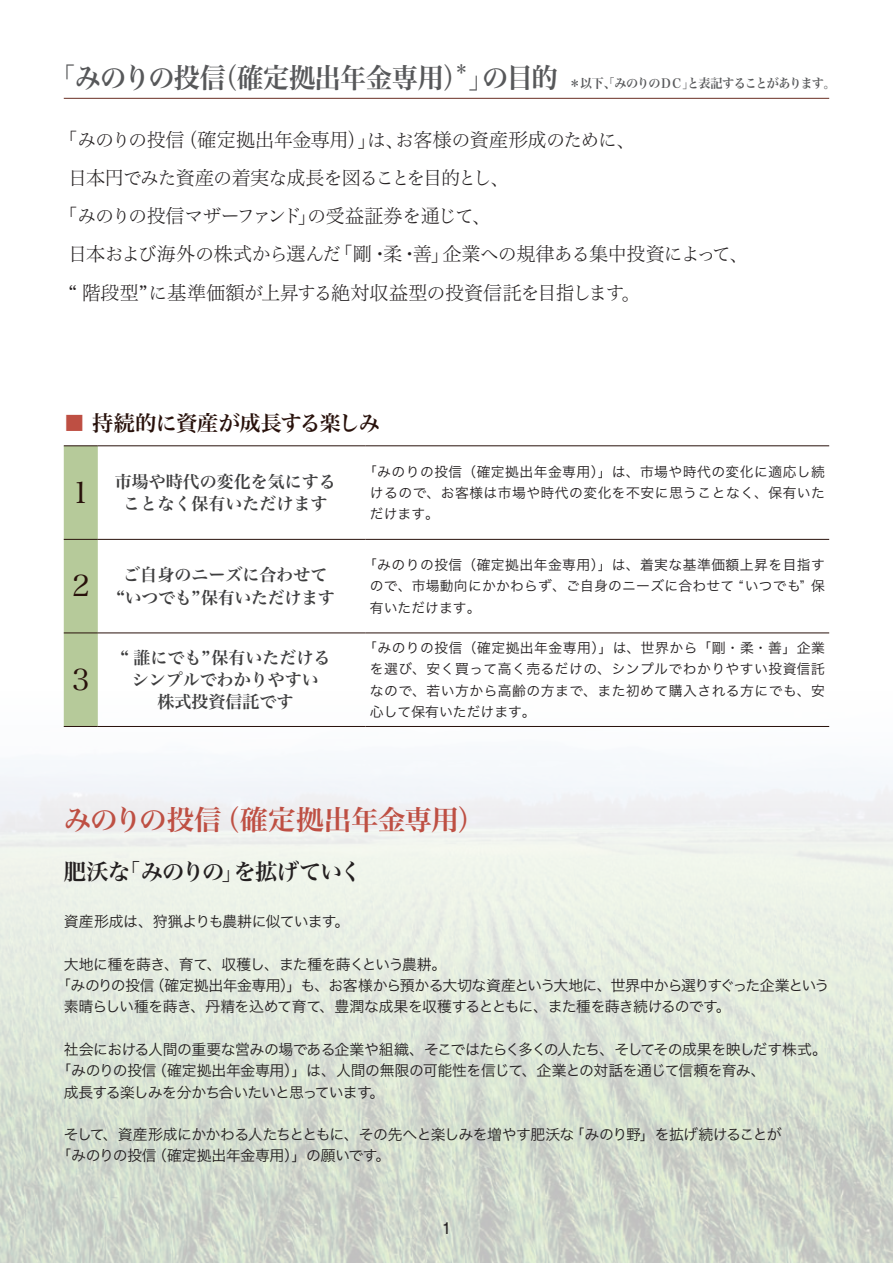
<style>
.page{position:relative;width:893px;height:1263px;background:#fff}
.page>*{position:absolute;margin:0;border:0;box-sizing:border-box;transform-origin:0 0}
.t1{font:29.7px "Hira Min Pro W3";color:#28110b}
.t2{font:27.6px "Hira Min Pro W6";letter-spacing:-.02em;color:#57585a;scale:.95 1}
.t3{font:27.6px "Hira Min Pro W6";letter-spacing:-.02em;color:#be4f43}
.t4{font:22.35px "Hira Min Pro W6";letter-spacing:-.045em;color:#231f20}
.t5{font:21.3px "Hira Min Pro W6";letter-spacing:-.035em;color:#28110b}
.t6{font:19.2px "Hira Min Pro W2";letter-spacing:-.045em;color:#231f20}
.t7{font:19.2px "Hira Min Pro W2";letter-spacing:-.025em;color:#231f20}
.t8{font:19.2px "Hira Min Pro W2";letter-spacing:-.065em;color:#231f20}
.t9{font:16.95px/22.4px "Hira Min Pro W6";color:#3e3e3f;text-align:center}
.t10{font:16.05px "Hira Min Pro W6";color:#57585a;scale:.95 1}
.t11{font:14.85px/21.3px "Hira Kaku Pro W3";letter-spacing:-.04em;color:#231f20}
.t12{font:14.85px "Hira Kaku Pro W3";letter-spacing:-.06em;color:#231f20}
.t13{font:14.85px "Gothic MB101 Pr 6";color:#231f20}
.t14{font:13.8px/21.3px "Hira Kaku Pro W3";letter-spacing:.03em;color:#231f20;text-align:justify}
.t15{font:12.75px "Hira Min Pro W6";letter-spacing:-.06em;color:#57585a;scale:.95 1}
.s1{font-size:27.6px}
.s2{color:#be4f43}
</style>
<div class="page">
<img style="left:0;top:670px;width:893px;height:593px">
<div style="left:64px;top:446px;width:34px;height:280px;background:#b6ca9a"></div>
<hr style="left:64px;top:445px;width:34px;height:1px;background:#28110b">
<hr style="left:98px;top:445px;width:268px;height:1px;background:#28110b">
<hr style="left:366px;top:445px;width:463px;height:1px;background:#28110b">
<hr style="left:64px;top:539px;width:34px;height:1px;background:#28110b">
<hr style="left:98px;top:539px;width:268px;height:1px;background:#28110b">
<hr style="left:366px;top:539px;width:463px;height:1px;background:#28110b">
<hr style="left:64px;top:633px;width:34px;height:1px;background:#28110b">
<hr style="left:98px;top:633px;width:268px;height:1px;background:#28110b">
<hr style="left:366px;top:633px;width:463px;height:1px;background:#28110b">
<hr style="left:64px;top:726px;width:34px;height:1px;background:#28110b">
<hr style="left:98px;top:726px;width:268px;height:1px;background:#28110b">
<hr style="left:366px;top:726px;width:463px;height:1px;background:#28110b">
<hr style="left:64px;top:98px;width:765px;height:1px;background:#723b31">
<h2 class="t2" style="left:50px;top:53px;width:443px">「みのりの投信（確定拠出年金専用）</h2>
<p class="t10" style="left:454px;top:54px;width:18px">＊</p>
<p class="t15" style="left:468px;top:72px;width:389px"><span class="s1">」の目的</span> ＊以下、「みのりのＤＣ」と表記することがあります。</p>
<p class="t6" style="left:58px;top:123px;width:579px">「みのりの投信（確定拠出年金専用）」は、お客様の資産形成のために、</p>
<p class="t8" style="left:68px;top:161px;width:443px">日本円でみた資産の着実な成長を図ることを目的とし、</p>
<p class="t6" style="left:58px;top:200px;width:434px">「みのりの投信マザーファンド」の受益証券を通じて、</p>
<p class="t6" style="left:68px;top:238px;width:682px">日本および海外の株式から選んだ「剛・柔・善」企業への規律ある集中投資によって、</p>
<p class="t7" style="left:68px;top:276px;width:574px">“ 階段型” に基準価額が上昇する絶対収益型の投資信託を目指します。</p>
<h3 class="t5" style="left:64px;top:404px;width:318px"><span class="s2">■</span> 持続的に資産が成長する楽しみ</h3>
<h1 class="t1" style="left:72px;top:467px;width:19px">1</h1>
<p class="t9" style="left:115px;top:469px;width:223px">市場や時代の変化を気にすることなく保有いただけます</p>
<p class="t14" style="left:370px;top:460px;width:457px;text-indent:-7px">「みのりの投信（確定拠出年金専用）」は、市場や時代の変化に適応し続けるので、お客様は市場や時代の変化を不安に思うことなく、保有いただけます。</p>
<h1 class="t1" style="left:72px;top:561px;width:19px">2</h1>
<p class="t9" style="left:116px;top:563px;width:220px">ご自身のニーズに合わせて<br>“いつでも”保有いただけます</p>
<p class="t14" style="left:370px;top:553px;width:457px;text-indent:-7px">「みのりの投信（確定拠出年金専用）」は、着実な基準価額上昇を目指すので、市場動向にかかわらず、ご自身のニーズに合わせて “いつでも” 保有いただけます。</p>
<h1 class="t1" style="left:72px;top:654px;width:19px">3</h1>
<p class="t9" style="left:120px;top:645px;width:212px">“ 誰にでも”保有いただけるシンプルでわかりやすい<br>株式投資信託です</p>
<p class="t14" style="left:370px;top:636px;width:457px;text-indent:-7px">「みのりの投信（確定拠出年金専用）」は、世界から「剛・柔・善」企業を選び、安く買って高く売るだけの、シンプルでわかりやすい投資信託なので、若い方から高齢の方まで、また初めて購入される方にでも、安心して保有いただけます。</p>
<h2 class="t3" style="left:64px;top:795px;width:423px">みのりの投信（確定拠出年金専用）</h2>
<h3 class="t4" style="left:64px;top:851px;width:300px">肥沃な「みのりの」を拡げていく</h3>
<p class="t11" style="left:64px;top:910px;width:287px">資産形成は、狩猟よりも農耕に似ています。</p>
<p class="t11" style="left:64px;top:953px;width:384px">大地に種を蒔き、育て、収穫し、また種を蒔くという農耕。</p>
<p class="t11" style="left:56px;top:974px;width:775px">「みのりの投信（確定拠出年金専用）」も、お客様から預かる大切な資産という大地に、世界中から選りすぐった企業という</p>
<p class="t11" style="left:64px;top:995px;width:668px">素晴らしい種を蒔き、丹精を込めて育て、豊潤な成果を収穫するとともに、また種を蒔き続けるのです。</p>
<p class="t11" style="left:64px;top:1038px;width:765px">社会における人間の重要な営みの場である企業や組織、そこではたらく多くの人たち、そしてその成果を映しだす株式。</p>
<p class="t11" style="left:56px;top:1059px;width:711px">「みのりの投信（確定拠出年金専用）」は、人間の無限の可能性を信じて、企業との対話を通じて信頼を育み、</p>
<p class="t12" style="left:64px;top:1079px;width:322px">成長する楽しみを分かち合いたいと思っています。</p>
<p class="t11" style="left:56px;top:1123px;width:727px;text-indent:7px">そして、資産形成にかかわる人たちとともに、その先へと楽しみを増やす肥沃な「みのり野」を拡げ続けることが「みのりの投信（確定拠出年金専用）」の願いです。</p>
<p class="t13" style="left:441px;top:1215px;width:12px">1</p>
</div>
